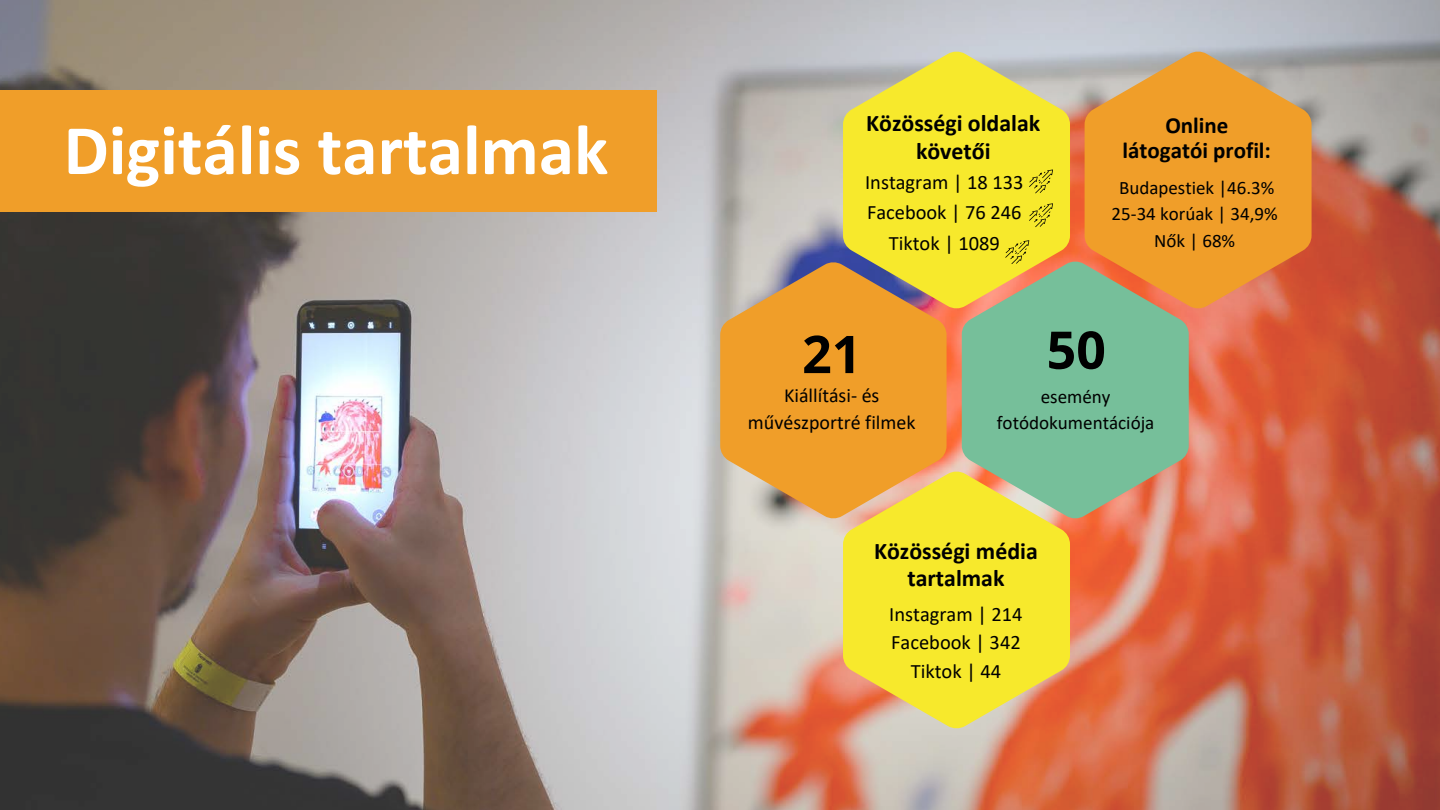
<style>
.page{position:relative;width:1440px;height:810px;background:#fff}
.page>*{position:absolute;margin:0;border:0;box-sizing:border-box;transform-origin:0 0}
.t1{font:700 71.6px "Calibri";color:#fff}
.t2{font:700 52px "Open Sans";color:#000}
.t3{font:700 23.9px/27.8px "Calibri";color:#000;text-align:center}
.t4{font:700 23px/25.5px "Calibri";color:#000;text-align:center}
.t5{font:20.5px/30.7px "Calibri";color:#000;text-align:center}
.t6{font:20px/27.3px "Calibri";color:#000;text-align:center}
.t7{font:19.1px/26.3px "Calibri";color:#000;text-align:center}
.t8{font:19px/26.2px "Calibri";color:#000;text-align:center}
</style>
<div class="page">
<img style="left:0;top:0;width:1440px;height:810px">
<svg style="left:962px;top:261px;width:227px;height:258px;fill:#76bf9a"></svg>
<svg style="left:843px;top:471px;width:227px;height:258px;fill:#f7e92c"></svg>
<svg style="left:843px;top:51px;width:227px;height:258px;fill:#f7e92c"></svg>
<svg style="left:720px;top:262px;width:227px;height:257px;fill:#f09e29"></svg>
<svg style="left:1085px;top:51px;width:227px;height:258px;fill:#f09e29"></svg>
<svg style="left:1029px;top:203px;width:24px;height:24px"></svg>
<svg style="left:1029px;top:170px;width:24px;height:23px"></svg>
<svg style="left:1005px;top:240px;width:24px;height:24px"></svg>
<div style="left:0;top:91px;width:657px;height:121px;background:#f09e29"></div>
<h1 class="t1" style="left:64px;top:120px;width:546px">Digitális tartalmak</h1>
<p class="t3" style="left:866px;top:111px;width:175px">Közösségi oldalak követői</p>
<p class="t5" style="left:865px;top:168px;width:160px">Instagram | 18 133<br>Facebook | 76 246<br>Tiktok | 1089</p>
<p class="t4" style="left:1123px;top:114px;width:150px">Online látogatói profil:</p>
<p class="t8" style="left:1112px;top:176px;width:167px">Budapestiek |46.3%<br>25-34 korúak | 34,9%<br>Nők | 68%</p>
<h2 class="t2" style="left:802px;top:318px;width:61px">21</h2>
<h2 class="t2" style="left:1047px;top:313px;width:61px">50</h2>
<p class="t6" style="left:748px;top:383px;width:169px">Kiállítási- és művészportré filmek</p>
<p class="t7" style="left:997px;top:385px;width:159px">esemény fotódokumentációja</p>
<p class="t3" style="left:874px;top:540px;width:165px;line-height:26.2px">Közösségi média tartalmak</p>
<p class="t5" style="left:889px;top:602px;width:135px;line-height:28.5px">Instagram | 214<br>Facebook | 342<br>Tiktok | 44</p>
</div>
